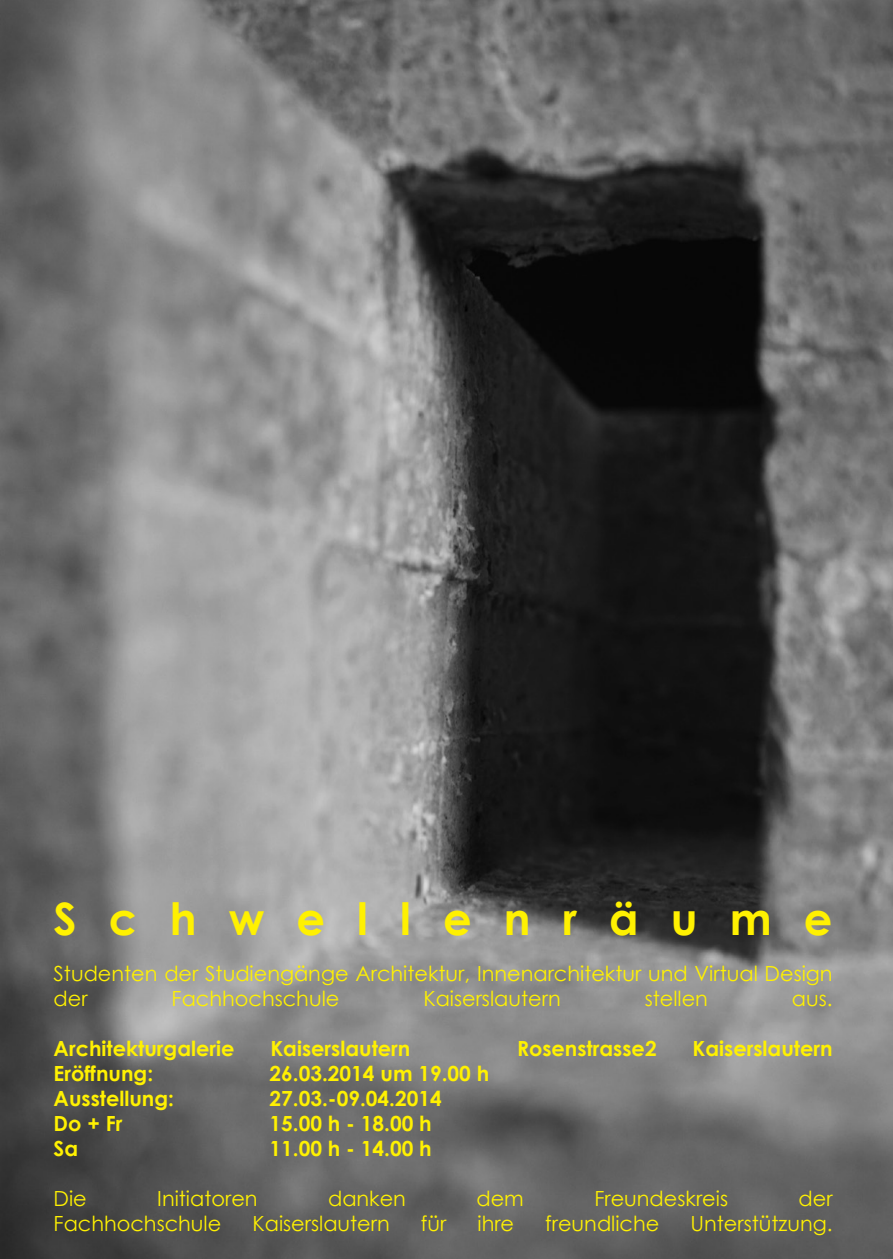
<style>
.page{position:relative;width:893px;height:1259px;background:#fff}
.page>*{position:absolute;margin:0;border:0;box-sizing:border-box;transform-origin:0 0}
.t1{font:700 44.7px "Century Gothic";letter-spacing:.72em;color:#fff101}
.t2{font:20.7px "Century Gothic";color:#fff101}
.t3{font:700 20.7px "Century Gothic";color:#fff101}
</style>
<div class="page">
<img style="left:0;top:0;width:893px;height:1259px">
<p class="t1" style="left:54px;top:884px;width:780px">Schwellenräume</p>
<p class="t2" style="left:54px;top:959px;width:781px">Studenten der Studiengänge Architektur, Innenarchitektur und Virtual Design</p>
<p class="t2" style="left:54px;top:984px;width:36px">der</p>
<p class="t2" style="left:172px;top:984px;width:169px">Fachhochschule</p>
<p class="t2" style="left:423px;top:984px;width:139px">Kaiserslautern</p>
<p class="t2" style="left:645px;top:984px;width:65px">stellen</p>
<p class="t2" style="left:792px;top:984px;width:42px">aus.</p>
<p class="t3" style="left:54px;top:1033px;width:182px">Architekturgalerie</p>
<p class="t3" style="left:270px;top:1033px;width:142px">Kaiserslautern</p>
<p class="t3" style="left:517px;top:1033px;width:141px">Rosenstrasse2</p>
<p class="t3" style="left:693px;top:1033px;width:142px">Kaiserslautern</p>
<p class="t3" style="left:54px;top:1058px;width:101px">Eröffnung:</p>
<p class="t3" style="left:270px;top:1058px;width:221px">26.03.2014 um 19.00 h</p>
<p class="t3" style="left:54px;top:1083px;width:122px">Ausstellung:</p>
<p class="t3" style="left:270px;top:1083px;width:174px">27.03.-09.04.2014</p>
<p class="t3" style="left:54px;top:1108px;width:70px">Do + Fr</p>
<p class="t3" style="left:270px;top:1108px;width:164px">15.00 h - 18.00 h</p>
<p class="t3" style="left:54px;top:1133px;width:26px">Sa</p>
<p class="t3" style="left:270px;top:1133px;width:164px">11.00 h - 14.00 h</p>
<p class="t2" style="left:54px;top:1184px;width:35px">Die</p>
<p class="t2" style="left:157px;top:1184px;width:102px">Initiatoren</p>
<p class="t2" style="left:328px;top:1184px;width:79px">danken</p>
<p class="t2" style="left:476px;top:1184px;width:49px">dem</p>
<p class="t2" style="left:594px;top:1184px;width:135px">Freundeskreis</p>
<p class="t2" style="left:799px;top:1184px;width:36px">der</p>
<p class="t2" style="left:54px;top:1209px;width:169px">Fachhochschule</p>
<p class="t2" style="left:252px;top:1209px;width:139px">Kaiserslautern</p>
<p class="t2" style="left:421px;top:1209px;width:27px">für</p>
<p class="t2" style="left:477px;top:1209px;width:38px">ihre</p>
<p class="t2" style="left:545px;top:1209px;width:116px">freundliche</p>
<p class="t2" style="left:690px;top:1209px;width:144px">Unterstützung.</p>
</div>
